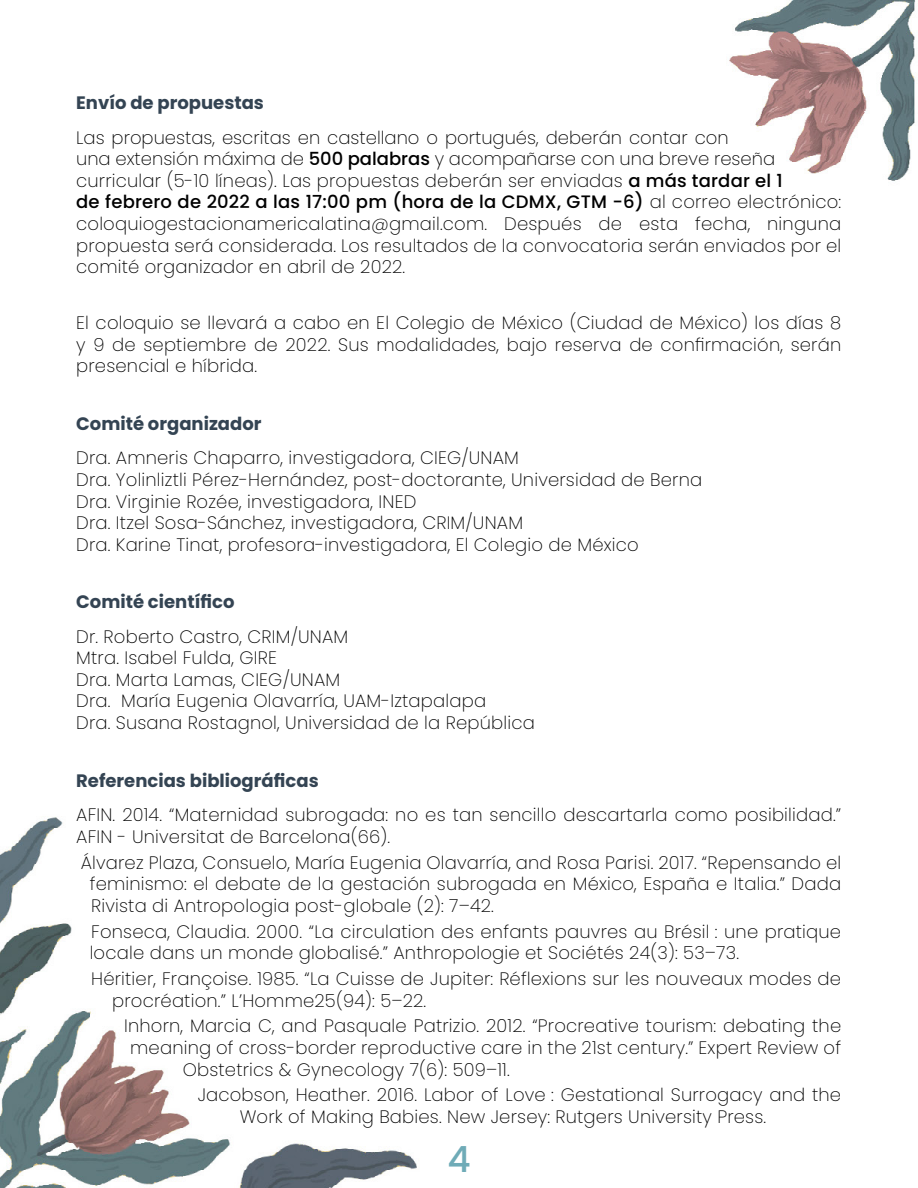
<style>
.page{position:relative;width:918px;height:1188px;background:#fff}
.page>*{position:absolute;margin:0;border:0;box-sizing:border-box;transform-origin:0 0}
.t1{font:500 36px "Poppins";color:#6fabb7}
.t2{font:200 18px/21.6px "Poppins";letter-spacing:.01em;color:#000}
.t3{font:700 18px "Poppins";color:#344453}
.s1{font-weight:500}
</style>
<div class="page">
<img style="left:0;top:0;width:916px;height:1188px">
<p class="t3" style="left:76px;top:93px;width:189px">Envío de propuestas</p>
<p class="t2" style="left:76px;top:127px;width:767px">Las propuestas, escritas en castellano o portugués, deberán contar con<br>una extensión máxima de <span class="s1">500 palabras</span> y acompañarse con una breve reseña curricular (5-10 líneas). Las propuestas deberán ser enviadas <span class="s1">a más tardar el 1<br>de febrero de 2022 a las 17:00 pm (hora de la CDMX, GTM -6)</span> al correo electrónico: coloquiogestacionamericalatina@gmail.com. Después de esta fecha, ninguna propuesta será considerada. Los resultados de la convocatoria serán enviados por el comité organizador en abril de 2022.</p>
<p class="t2" style="left:76px;top:312px;width:767px;text-align:justify">El coloquio se llevará a cabo en El Colegio de México (Ciudad de México) los días 8 y 9 de septiembre de 2022. Sus modalidades, bajo reserva de confirmación, serán presencial e híbrida.</p>
<p class="t3" style="left:76px;top:413px;width:187px">Comité organizador</p>
<p class="t2" style="left:76px;top:447px;width:628px">Dra. Amneris Chaparro, investigadora, CIEG/UNAM<br>Dra. Yolinliztli Pérez-Hernández, post-doctorante, Universidad de Berna Dra. Virginie Rozée, investigadora, INED<br>Dra. Itzel Sosa-Sánchez, investigadora, CRIM/UNAM<br>Dra. Karine Tinat, profesora-investigadora, El Colegio de México</p>
<p class="t3" style="left:76px;top:592px;width:160px">Comité científico</p>
<p class="t2" style="left:76px;top:626px;width:460px">Dr. Roberto Castro, CRIM/UNAM<br>Mtra. Isabel Fulda, GIRE<br>Dra. Marta Lamas, CIEG/UNAM<br>Dra. María Eugenia Olavarría, UAM-Iztapalapa<br>Dra. Susana Rostagnol, Universidad de la República</p>
<p class="t3" style="left:76px;top:770px;width:244px">Referencias bibliográficas</p>
<p class="t2" style="left:76px;top:804px;width:767px">AFIN. 2014. “Maternidad subrogada: no es tan sencillo descartarla como posibilidad.”<br>AFIN - Universitat de Barcelona(66).</p>
<p class="t2" style="left:90px;top:851px;width:753px;text-align:justify;text-indent:-9px">Álvarez Plaza, Consuelo, María Eugenia Olavarría, and Rosa Parisi. 2017. “Repensando el feminismo: el debate de la gestación subrogada en México, España e Italia.” Dada Rivista di Antropologia post-globale (2): 7–42.</p>
<p class="t2" style="left:90px;top:921px;width:753px">Fonseca, Claudia. 2000. “La circulation des enfants pauvres au Brésil : une pratique locale dans un monde globalisé.” Anthropologie et Sociétés 24(3): 53–73.</p>
<p class="t2" style="left:112px;top:968px;width:731px;text-indent:-21px">Héritier, Françoise. 1985. “La Cuisse de Jupiter: Réflexions sur les nouveaux modes de procréation.” L’Homme25(94): 5–22.</p>
<p class="t2" style="left:124px;top:1015px;width:719px">Inhorn, Marcia C, and Pasquale Patrizio. 2012. “Procreative tourism: debating the</p>
<p class="t2" style="left:130px;top:1037px;width:712px">meaning of cross-border reproductive care in the 21st century.” Expert Review of</p>
<p class="t2" style="left:183px;top:1059px;width:329px">Obstetrics &amp; Gynecology 7(6): 509–11.</p>
<p class="t2" style="left:240px;top:1084px;width:603px;text-indent:-42px">Jacobson, Heather. 2016. Labor of Love : Gestational Surrogacy and the<br>Work of Making Babies. New Jersey: Rutgers University Press.</p>
<h1 class="t1" style="left:447px;top:1138px;width:25px">4</h1>
</div>
